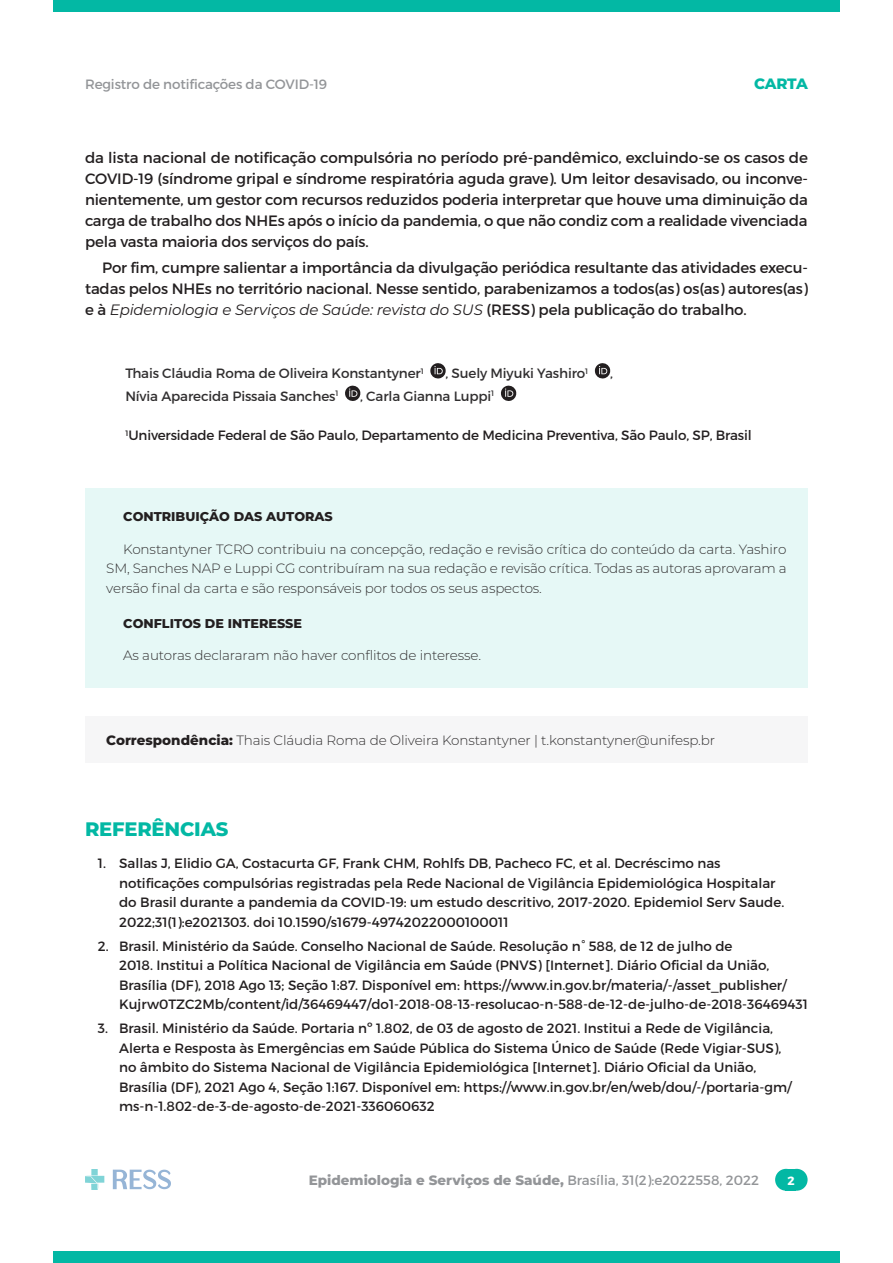
<style>
.page{position:relative;width:893px;height:1263px;background:#fff}
.page>*{position:absolute;margin:0;border:0;box-sizing:border-box;transform-origin:0 0}
.subtitulo{font:800 19.5px "Montserrat";letter-spacing:-.01em;color:#03b8a4}
.texto_nor{font:15px/21px "Montserrat";letter-spacing:-.01em;color:#231f20;text-align:justify}
.t1{font:800 15px "Montserrat";letter-spacing:-.02em;color:#03b8a4}
.autor_descr_1{font:13.5px/19.5px "Montserrat";color:#231f20}
.nor_quadrofinal{font:300 13.5px/19.5px "Montserrat";letter-spacing:-.01em;color:#312f30;text-align:justify}
.autor_1{font:13.5px "Montserrat";letter-spacing:-.01em;color:#312f30}
.nor_resumo{font:300 13.5px "Montserrat";letter-spacing:-.01em;color:#312f30}
.t2{font:800 13.5px "Montserrat";color:#939598}
.t3{font:13.5px "Montserrat";letter-spacing:-.01em;color:#939598}
.subtitulo_quadrofina{font:800 12.75px "Montserrat";color:#231f20}
.t4{font:700 12px "Montserrat";color:#fff}
.s1{font-style:italic}
.s2{font-weight:800;color:#231f20}
.s3{font-weight:400}
</style>
<div class="page">
<div style="left:53px;top:1251px;width:787px;height:12px;background:#03b8a4"></div>
<div style="left:53px;top:0;width:787px;height:11px;background:#03b8a4"></div>
<img style="left:85px;top:1170px;width:85px;height:20px">
<div style="left:775px;top:1169px;width:22px;height:22px;background:#03b8a4;border-radius:50%"></div>
<div style="left:786px;top:1169px;width:22px;height:22px;background:#03b8a4;border-radius:50%"></div>
<div style="left:786px;top:1169px;width:10px;height:22px;background:#03b8a4"></div>
<svg style="left:430px;top:363px;width:16px;height:16px"></svg>
<svg style="left:594px;top:363px;width:16px;height:16px"></svg>
<svg style="left:345px;top:385px;width:15px;height:16px"></svg>
<svg style="left:501px;top:385px;width:15px;height:16px"></svg>
<div style="left:85px;top:488px;width:723px;height:199px;background:#e6f8f6"></div>
<div style="left:85px;top:716px;width:723px;height:47px;background:#f6f6f7"></div>
<p class="t3" style="left:85px;top:76px;width:244px">Registro de notificações da COVID-19</p>
<p class="t1" style="left:754px;top:73px;width:55px">CARTA</p>
<p class="texto_nor" style="left:85px;top:147px;width:724px">da lista nacional de notificação compulsória no período pré-pandêmico, excluindo-se os casos de COVID-19 (síndrome gripal e síndrome respiratória aguda grave). Um leitor desavisado, ou inconve&shy;nientemente, um gestor com recursos reduzidos poderia interpretar que houve uma diminuição da carga de trabalho dos NHEs após o início da pandemia, o que não condiz com a realidade vivenciada pela vasta maioria dos serviços do país.</p>
<p class="texto_nor" style="left:85px;top:257px;width:724px;text-indent:17px">Por fim, cumpre salientar a importância da divulgação periódica resultante das atividades execu&shy;tadas pelos NHEs no território nacional. Nesse sentido, parabenizamos a todos(as) os(as) autores(as) e à <span class="s1">Epidemiologia e Serviços de Saúde: revista do SUS</span> (RESS) pela publicação do trabalho.</p>
<p class="autor_1" style="left:125px;top:365px;width:300px">Thais Cláudia Roma de Oliveira Konstantyner<sup>1</sup></p>
<p class="autor_1" style="left:445px;top:365px;width:144px">, Suely Miyuki Yashiro<sup>1</sup></p>
<p class="autor_1" style="left:610px;top:365px;width:4px">,</p>
<p class="autor_1" style="left:125px;top:388px;width:214px">Nívia Aparecida Pissaia Sanches<sup>1</sup></p>
<p class="autor_1" style="left:360px;top:388px;width:136px">, Carla Gianna Luppi<sup>1</sup></p>
<p class="autor_descr_1" style="left:125px;top:426px;width:628px"><sup>1</sup>Universidade Federal de São Paulo, Departamento de Medicina Preventiva, São Paulo, SP, Brasil</p>
<p class="subtitulo_quadrofina" style="left:123px;top:507px;width:211px">CONTRIBUIÇÃO DAS AUTORAS</p>
<p class="nor_quadrofinal" style="left:106px;top:539px;width:682px;text-indent:17px">Konstantyner TCRO contribuiu na concepção, redação e revisão crítica do conteúdo da carta. Yashiro SM, Sanches NAP e Luppi CG contribuíram na sua redação e revisão crítica. Todas as autoras aprovaram a versão final da carta e são responsáveis por todos os seus aspectos.</p>
<p class="subtitulo_quadrofina" style="left:123px;top:614px;width:180px">CONFLITOS DE INTERESSE</p>
<p class="nor_quadrofinal" style="left:123px;top:645px;width:359px">As autoras declararam não haver conflitos de interesse.</p>
<p class="nor_resumo" style="left:106px;top:731px;width:610px"><span class="s2">Correspondência:</span> Thais Cláudia Roma de Oliveira Konstantyner | t.konstantyner@unifesp.br</p>
<p class="subtitulo" style="left:85px;top:815px;width:145px">REFERÊNCIAS</p>
<p class="autor_descr_1" style="left:119px;top:854px;width:667px;text-indent:-21px">1. Sallas J, Elidio GA, Costacurta GF, Frank CHM, Rohlfs DB, Pacheco FC, et al. Decréscimo nas notificações compulsórias registradas pela Rede Nacional de Vigilância Epidemiológica Hospitalar do Brasil durante a pandemia da COVID-19: um estudo descritivo, 2017-2020. Epidemiol Serv Saude.<br>2022;31(1):e2021303. doi 10.1590/s1679-49742022000100011</p>
<p class="autor_descr_1" style="left:119px;top:936px;width:690px;text-indent:-21px">2. Brasil. Ministério da Saúde. Conselho Nacional de Saúde. Resolução n° 588, de 12 de julho de<br>2018. Institui a Política Nacional de Vigilância em Saúde (PNVS) [Internet]. Diário Oficial da União, Brasília (DF), 2018 Ago 13; Seção 1:87. Disponível em: https://www.in.gov.br/materia/-/asset_publisher/ Kujrw0TZC2Mb/content/id/36469447/do1-2018-08-13-resolucao-n-588-de-12-de-julho-de-2018-36469431</p>
<p class="autor_descr_1" style="left:119px;top:1018px;width:674px;text-indent:-21px">3. Brasil. Ministério da Saúde. Portaria nº 1.802, de 03 de agosto de 2021. Institui a Rede de Vigilância, Alerta e Resposta às Emergências em Saúde Pública do Sistema Único de Saúde (Rede Vigiar-SUS), no âmbito do Sistema Nacional de Vigilância Epidemiológica [Internet]. Diário Oficial da União, Brasília (DF), 2021 Ago 4, Seção 1:167. Disponível em: https://www.in.gov.br/en/web/dou/-/portaria-gm/ ms-n-1.802-de-3-de-agosto-de-2021-336060632</p>
<p class="t2" style="left:309px;top:1170px;width:452px">Epidemiologia e Serviços de Saúde, <span class="s3">Brasília, 31(2):e2022558, 2022</span></p>
<p class="t4" style="left:787px;top:1173px;width:9px">2</p>
</div>
